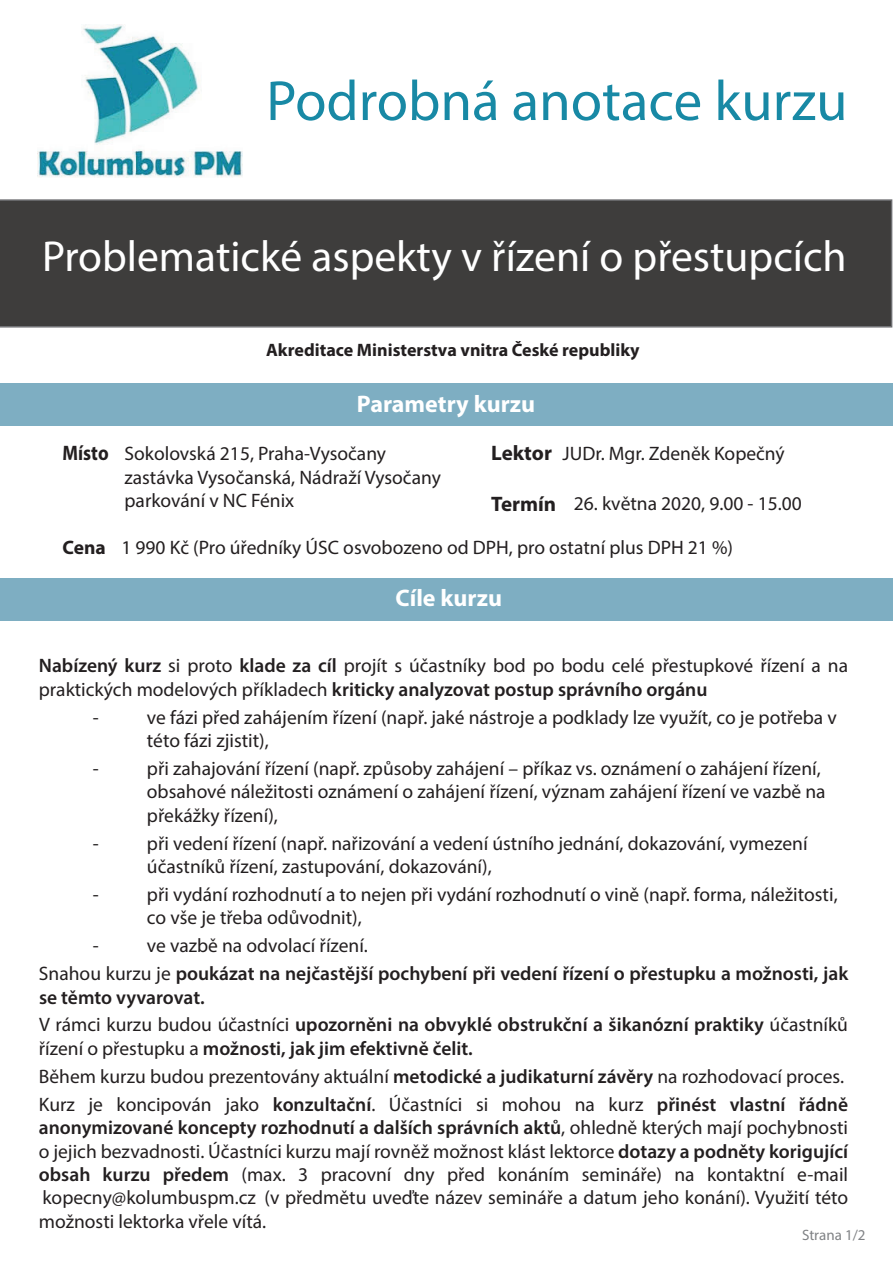
<style>
.page{position:relative;width:893px;height:1263px;background:#fff}
.page>*{position:absolute;margin:0;border:0;box-sizing:border-box;transform-origin:0 0}
.t1{font:57px "Myriad Pro";color:#1889a5}
.t2{font:43.5px "Myriad Pro";color:#fff}
.t3{font:700 24px "Myriad Pro";color:#fff}
.t4{font:700 21px "Myriad Pro";color:#231f20}
.t5{font:700 21px "Myriad Pro";color:#231f20;scale:.88 1}
.t6{font:19.5px/23.4px "Myriad Pro";color:#231f20}
.t7{font:600 19.5px/27.9px "Myriad Pro";color:#231f20}
.t8{font:700 18px "Myriad Pro";color:#231f20}
.t9{font:15px "Myriad Pro";color:#808285}
.s1{font-weight:700}
.s2{font-weight:600}
.s3{font-weight:400}
</style>
<div class="page">
<div style="left:0;top:199px;width:892px;height:129px;background:#3e3d3c"></div>
<div style="left:0;top:384px;width:893px;height:42px;background:#7eaec2"></div>
<div style="left:0;top:579px;width:892px;height:42px;background:#7eaec2"></div>
<img style="left:38px;top:24px;width:204px;height:153px">
<h1 class="t1" style="left:266px;top:66px;width:583px">Podrobná anotace kurzu</h1>
<h2 class="t2" style="left:42px;top:230px;width:806px">Problematické aspekty v řízení o přestupcích</h2>
<p class="t8" style="left:266px;top:338px;width:375px">Akreditace Ministerstva vnitra České republiky</p>
<p class="t3" style="left:357px;top:388px;width:180px">Parametry kurzu</p>
<p class="t5" style="left:62px;top:439px;width:54px">Místo</p>
<p class="t4" style="left:491px;top:439px;width:62px">Lektor</p>
<p class="t4" style="left:491px;top:490px;width:67px">Termín</p>
<p class="t6" style="left:124px;top:442px;width:318px">Sokolovská 215, Praha-Vysočany zastávka Vysočanská, Nádraží Vysočany parkování v NC Fénix</p>
<p class="t6" style="left:562px;top:442px;width:224px">JUDr. Mgr. Zdeněk Kopečný</p>
<p class="t6" style="left:574px;top:492px;width:229px">26. května 2020, 9.00 - 15.00</p>
<p class="t6" style="left:62px;top:535px;width:672px"><span class="s1">Cena</span> 1 990 Kč (Pro úředníky ÚSC osvobozeno od DPH, pro ostatní plus DPH 21 %)</p>
<p class="t3" style="left:396px;top:582px;width:108px">Cíle kurzu</p>
<p class="t6" style="left:39px;top:654px;width:811px"><span class="s2">Nabízený kurz</span> si proto <span class="s2">klade za cíl</span> projít s účastníky bod po bodu celé přestupkové řízení a na praktických modelových příkladech <span class="s2">kriticky analyzovat postup správního orgánu</span></p>
<p class="t6" style="left:93px;top:705px;width:7px">-</p>
<p class="t6" style="left:147px;top:705px;width:691px">ve fázi před zahájením řízení (např. jaké nástroje a podklady lze využít, co je potřeba v této fázi zjistit),</p>
<p class="t6" style="left:93px;top:756px;width:7px">-</p>
<p class="t6" style="left:147px;top:756px;width:680px">při zahajování řízení (např. způsoby zahájení – příkaz vs. oznámení o zahájení řízení, obsahové náležitosti oznámení o zahájení řízení, význam zahájení řízení ve vazbě na překážky řízení),</p>
<p class="t6" style="left:93px;top:831px;width:7px">-</p>
<p class="t6" style="left:147px;top:831px;width:662px">při vedení řízení (např. nařizování a vedení ústního jednání, dokazování, vymezení účastníků řízení, zastupování, dokazování),</p>
<p class="t6" style="left:93px;top:882px;width:7px">-</p>
<p class="t6" style="left:147px;top:882px;width:692px">při vydání rozhodnutí a to nejen při vydání rozhodnutí o vině (např. forma, náležitosti, co vše je třeba odůvodnit),</p>
<p class="t6" style="left:93px;top:934px;width:7px">-</p>
<p class="t7" style="left:39px;top:931px;width:811px;text-indent:108px"><span class="s3">ve vazbě na odvolací řízení.<br>Snahou kurzu je</span> poukázat na nejčastější pochybení při vedení řízení o přestupku a možnosti, jak</p>
<p class="t7" style="left:39px;top:982px;width:810px">se těmto vyvarovat.<br><span class="s3">V rámci kurzu budou účastníci</span> upozorněni na obvyklé obstrukční a šikanózní praktiky <span class="s3">účastníků</span></p>
<p class="t6" style="left:39px;top:1034px;width:811px;line-height:27.9px">řízení o přestupku a <span class="s2">možnosti, jak jim efektivně čelit.<br></span>Během kurzu budou prezentovány aktuální <span class="s2">metodické a judikaturní závěry</span> na rozhodovací proces.<br>Kurz je koncipován jako <span class="s2">konzultační</span>. Účastníci si mohou na kurz <span class="s2">přinést vlastní řádně</span></p>
<p class="t6" style="left:39px;top:1115px;width:811px;text-align:justify"><span class="s2">anonymizované koncepty rozhodnutí a dalších správních aktů</span>, ohledně kterých mají pochybnosti o jejich bezvadnosti. Účastníci kurzu mají rovněž možnost klást lektorce <span class="s2">dotazy a podněty korigující obsah kurzu předem</span> (max. 3 pracovní dny před konáním semináře) na kontaktní e-mail kopecny@kolumbuspm.cz (v předmětu uveďte název semináře a datum jeho konání). Využití této možnosti lektorka vřele vítá.</p>
<p class="t9" style="left:802px;top:1225px;width:65px">Strana 1/2</p>
</div>
